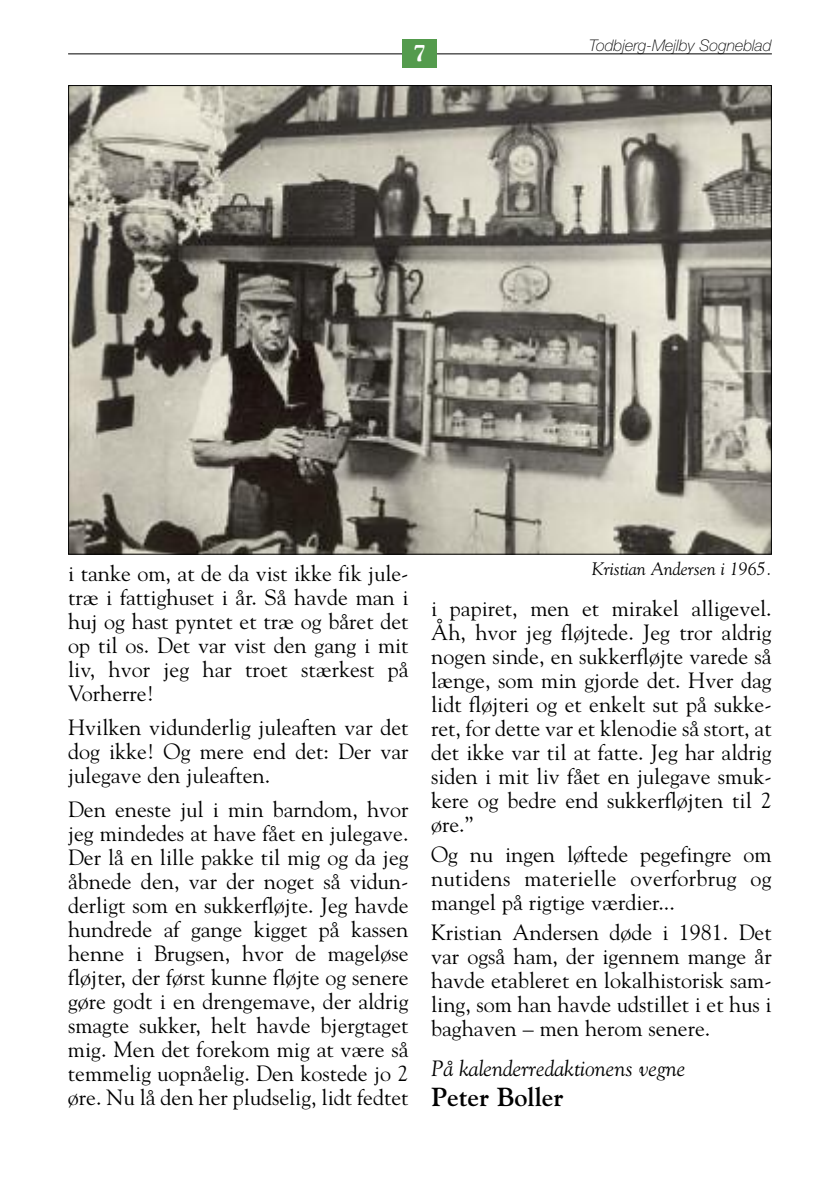
<style>
.page{position:relative;width:840px;height:1191px;background:#fff}
.page>*{position:absolute;margin:0;border:0;box-sizing:border-box;transform-origin:0 0}
.t1{font:700 26px "Goudy";color:#000}
.t2{font:800 24px "Goudy";color:#fff}
.t3{font:22px/24px "Goudy";color:#000;text-align:justify}
.t4{font:italic 22px "Goudy";color:#000}
.t5{font:italic 18px "Goudy";color:#000}
.t6{font:italic 100 16px "Helvetica Neue";color:#000}
</style>
<div class="page">
<hr style="left:68px;top:54px;width:703px;height:1px;background:#000">
<div style="left:403px;top:40px;width:34px;height:28px;background:#549b4d"></div>
<img style="left:70px;top:87px;width:699px;height:466px">
<p class="t2" style="left:413px;top:43px;width:15px">7</p>
<p class="t6" style="left:589px;top:40px;width:184px">Todbjerg-Mejlby Sogneblad</p>
<p class="t3" style="left:68px;top:561px;width:342px">i tanke om, at de da vist ikke fik jule&shy;træ i fattighuset i år. Så havde man i huj og hast pyntet et træ og båret det op til os. Det var vist den gang i mit liv, hvor jeg har troet stærkest på Vorherre!</p>
<p class="t3" style="left:68px;top:715px;width:342px">Hvilken vidunderlig juleaften var det dog ikke! Og mere end det: Der var julegave den juleaften.</p>
<p class="t3" style="left:68px;top:797px;width:342px">Den eneste jul i min barndom, hvor jeg mindedes at have fået en julegave.<br>Der lå en lille pakke til mig og da jeg åbnede den, var der noget så vidun&shy;derligt som en sukkerfløjte. Jeg havde hundrede af gange kigget på kassen henne i Brugsen, hvor de mageløse fløjter, der først kunne fløjte og senere gøre godt i en drengemave, der aldrig smagte sukker, helt havde bjergtaget mig. Men det forekom mig at være så temmelig uopnåelig. Den kostede jo 2 øre. Nu lå den her pludselig, lidt fedtet</p>
<p class="t5" style="left:591px;top:558px;width:181px">Kristian Andersen i 1965.</p>
<p class="t3" style="left:431px;top:596px;width:342px">i papiret, men et mirakel alligevel.<br>Åh, hvor jeg fløjtede. Jeg tror aldrig nogen sinde, en sukkerfløjte varede så længe, som min gjorde det. Hver dag lidt fløjteri og et enkelt sut på sukke&shy;ret, for dette var et klenodie så stort, at det ikke var til at fatte. Jeg har aldrig siden i mit liv fået en julegave smuk&shy;kere og bedre end sukkerfløjten til 2 øre.”</p>
<p class="t3" style="left:431px;top:842px;width:342px">Og nu ingen løftede pegefingre om nutidens materielle overforbrug og mangel på rigtige værdier...</p>
<p class="t3" style="left:431px;top:920px;width:342px">Kristian Andersen døde i 1981. Det var også ham, der igennem mange år havde etableret en lokalhistorisk sam&shy;ling, som han havde udstillet i et hus i baghaven – men herom senere.</p>
<p class="t4" style="left:431px;top:1055px;width:255px">På kalenderredaktionens vegne</p>
<p class="t1" style="left:431px;top:1082px;width:134px">Peter Boller</p>
</div>
